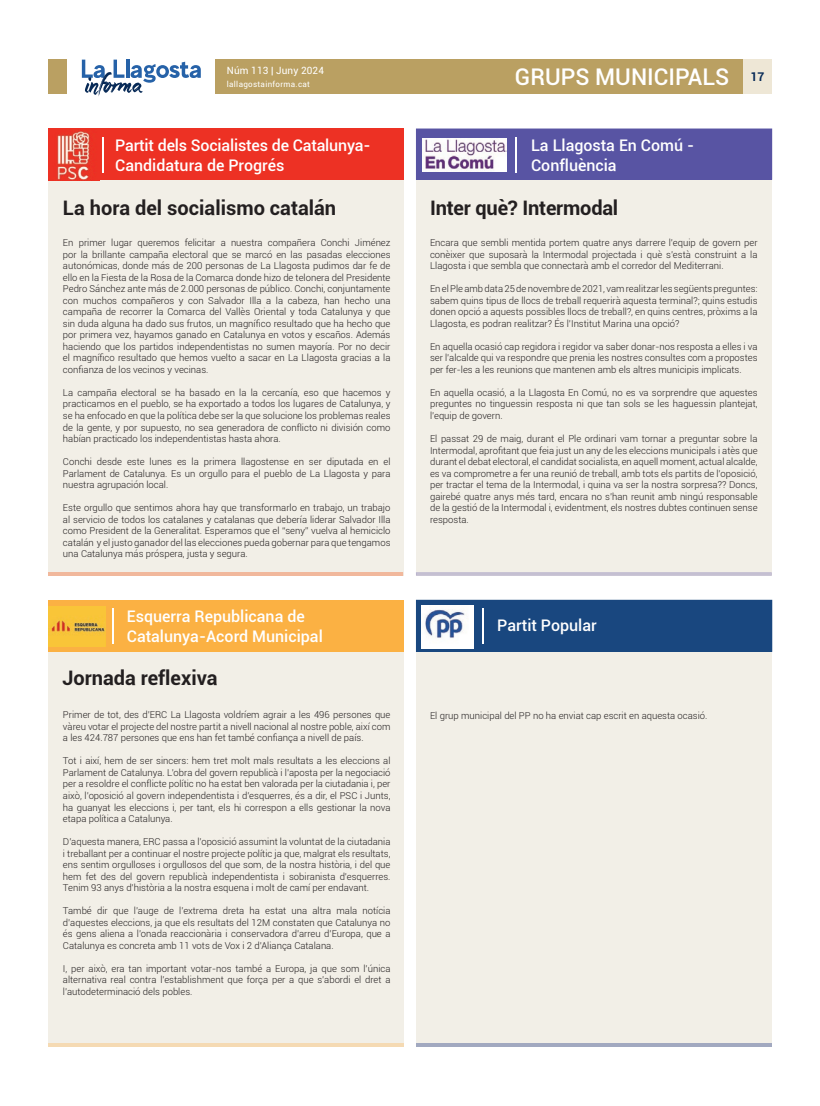
<style>
.page{position:relative;width:820px;height:1106px;background:#fff}
.page>*{position:absolute;margin:0;border:0;box-sizing:border-box;transform-origin:0 0}
.t1{font:500 23px "Roboto";color:#fff}
.t2{font:700 20px "Roboto";color:#231f20}
.t3{font:500 16px/20px "Roboto";color:#fff}
.t4{font:10px "Roboto";letter-spacing:.01em;color:#fff}
.t5{font:300 9.5px/11.5px "Roboto";color:#231f20;text-align:justify}
.t6{font:8px "Roboto";letter-spacing:.04em;color:#fff}
</style>
<div class="page">
<div style="left:416px;top:600px;width:356px;height:52px;background:#19477f"></div>
<div style="left:415px;top:129px;width:356px;height:446px;background:#f2efe7"></div>
<div style="left:416px;top:128px;width:355px;height:52px;background:#5854a3"></div>
<div style="left:48px;top:60px;width:19px;height:34px;background:#baa062"></div>
<div style="left:215px;top:60px;width:528px;height:34px;background:#baa062"></div>
<div style="left:743px;top:60px;width:28px;height:34px;background:#eee7d6"></div>
<svg style="left:82px;top:60px;width:119px;height:36px"></svg>
<div style="left:48px;top:129px;width:355px;height:446px;background:#f2efe7"></div>
<div style="left:48px;top:600px;width:355px;height:446px;background:#f2efe7"></div>
<div style="left:415px;top:652px;width:356px;height:394px;background:#f2efe7"></div>
<div style="left:48px;top:129px;width:355px;height:51px;background:#ed3124"></div>
<hr style="left:48px;top:572px;width:355px;height:3px;background:#f1b89c">
<hr style="left:415px;top:1043px;width:356px;height:3px;background:#a2a9c0">
<img style="left:57px;top:131px;width:33px;height:49px">
<img style="left:422px;top:138px;width:84px;height:33px">
<img style="left:421px;top:605px;width:52px;height:43px">
<hr style="left:103px;top:137px;width:1px;height:35px;background:#fff">
<hr style="left:515px;top:138px;width:1px;height:35px;background:#fff">
<hr style="left:482px;top:608px;width:1px;height:35px;background:#fff">
<div style="left:49px;top:600px;width:355px;height:51px;background:#fbb143"></div>
<div style="left:48px;top:600px;width:57px;height:51px;background:#fbb143"></div>
<img style="left:48px;top:606px;width:57px;height:40px">
<hr style="left:112px;top:608px;width:1px;height:36px;background:#fff">
<hr style="left:48px;top:1043px;width:355px;height:3px;background:#f5dab3">
<svg style="left:416px;top:572px;width:355px;height:3px"></svg>
<p class="t4" style="left:227px;top:63px;width:98px">Núm 113 | Juny 2024</p>
<p class="t6" style="left:227px;top:78px;width:84px">lallagostainforma.cat</p>
<p class="t1" style="left:514px;top:61px;width:251px">GRUPS MUNICIPALS <sup>17</sup></p>
<p class="t3" style="left:115px;top:134px;width:257px">Partit dels Socialistes de Catalunya-<br>Candidatura de Progrés</p>
<p class="t3" style="left:531px;top:135px;width:164px">La Llagosta En Comú -<br>Confluència</p>
<p class="t2" style="left:63px;top:194px;width:274px">La hora del socialismo catalán</p>
<p class="t5" style="left:63px;top:237px;width:329px">En primer lugar queremos felicitar a nuestra compañera Conchi Jiménez por la brillante campaña electoral que se marcó en las pasadas elecciones autonómicas, donde más de 200 personas de La Llagosta pudimos dar fe de ello en la Fiesta de la Rosa de la Comarca donde hizo de telonera del Presidente Pedro Sánchez ante más de 2.000 personas de público. Conchi, conjuntamente con muchos compañeros y con Salvador Illa a la cabeza, han hecho una campaña de recorrer la Comarca del Vallès Oriental y toda Catalunya y que sin duda alguna ha dado sus frutos, un magnífico resultado que ha hecho que por primera vez, hayamos ganado en Catalunya en votos y escaños. Además haciendo que los partidos independentistas no sumen mayoría. Por no decir el magnífico resultado que hemos vuelto a sacar en La Llagosta gracias a la confianza de los vecinos y vecinas.</p>
<p class="t5" style="left:63px;top:386px;width:329px">La campaña electoral se ha basado en la la cercanía, eso que hacemos y practicamos en el pueblo, se ha exportado a todos los lugares de Catalunya, y se ha enfocado en que la política debe ser la que solucione los problemas reales de la gente, y por supuesto, no sea generadora de conflicto ni división como habían practicado los independentistas hasta ahora.</p>
<p class="t5" style="left:63px;top:455px;width:329px">Conchi desde este lunes es la primera llagostense en ser diputada en el Parlament de Catalunya. Es un orgullo para el pueblo de La Llagosta y para nuestra agrupación local.</p>
<p class="t5" style="left:63px;top:501px;width:329px">Este orgullo que sentimos ahora hay que transformarlo en trabajo, un trabajo al servicio de todos los catalanes y catalanas que debería liderar Salvador Illa como President de la Generalitat. Esperamos que el “seny” vuelva al hemiciclo catalán y el justo ganador del las elecciones pueda gobernar para que tengamos una Catalunya más próspera, justa y segura.</p>
<p class="t3" style="left:127px;top:605px;width:197px">Esquerra Republicana de<br>Catalunya-Acord Municipal</p>
<p class="t2" style="left:62px;top:663px;width:156px">Jornada reflexiva</p>
<p class="t5" style="left:63px;top:709px;width:329px">Primer de tot, des d’ERC La Llagosta voldríem agrair a les 496 persones que vàreu votar el projecte del nostre partit a nivell nacional al nostre poble, així com a les 424.787 persones que ens han fet també confiança a nivell de país.</p>
<p class="t5" style="left:63px;top:755px;width:329px">Tot i així, hem de ser sincers: hem tret molt mals resultats a les eleccions al Parlament de Catalunya. L’obra del govern republicà i l’aposta per la negociació per a resoldre el conflicte polític no ha estat ben valorada per la ciutadania i, per això, l’oposició al govern independentista i d’esquerres, és a dir, el PSC i Junts, ha guanyat les eleccions i, per tant, els hi correspon a ells gestionar la nova etapa política a Catalunya.</p>
<p class="t5" style="left:63px;top:835px;width:329px">D’aquesta manera, ERC passa a l’oposició assumint la voluntat de la ciutadania i treballant per a continuar el nostre projecte polític ja que, malgrat els resultats, ens sentim orgulloses i orgullosos del que som, de la nostra història, i del que hem fet des del govern republicà independentista i sobiranista d’esquerres.<br>Tenim 93 anys d’història a la nostra esquena i molt de camí per endavant.</p>
<p class="t5" style="left:63px;top:904px;width:329px">També dir que l’auge de l’extrema dreta ha estat una altra mala notícia d’aquestes eleccions, ja que els resultats del 12M constaten que Catalunya no és gens aliena a l’onada reaccionària i conservadora d’arreu d’Europa, que a Catalunya es concreta amb 11 vots de Vox i 2 d’Aliança Catalana.</p>
<p class="t5" style="left:63px;top:962px;width:329px">I, per això, era tan important votar-nos també a Europa, ja que som l’única alternativa real contra l’establishment que força per a que s’abordi el dret a l’autodeterminació dels pobles.</p>
<p class="t2" style="left:430px;top:194px;width:190px">Inter què? Intermodal</p>
<p class="t5" style="left:430px;top:237px;width:329px">Encara que sembli mentida portem quatre anys darrere l’equip de govern per conèixer que suposarà la Intermodal projectada i què s’està construint a la Llagosta i que sembla que connectarà amb el corredor del Mediterrani.</p>
<p class="t5" style="left:430px;top:283px;width:329px">En el Ple amb data 25 de novembre de 2021, vam realitzar les següents preguntes: sabem quins tipus de llocs de treball requerirà aquesta terminal?; quins estudis donen opció a aquests possibles llocs de treball?, en quins centres, pròxims a la Llagosta, es podran realitzar? És l’Institut Marina una opció?</p>
<p class="t5" style="left:430px;top:340px;width:329px">En aquella ocasió cap regidora i regidor va saber donar-nos resposta a elles i va ser l’alcalde qui va respondre que prenia les nostres consultes com a propostes per fer-les a les reunions que mantenen amb els altres municipis implicats.</p>
<p class="t5" style="left:430px;top:386px;width:329px">En aquella ocasió, a la Llagosta En Comú, no es va sorprendre que aquestes preguntes no tinguessin resposta ni que tan sols se les haguessin plantejat, l’equip de govern.</p>
<p class="t5" style="left:430px;top:432px;width:329px">El passat 29 de maig, durant el Ple ordinari vam tornar a preguntar sobre la Intermodal, aprofitant que feia just un any de les eleccions municipals i atès que durant el debat electoral, el candidat socialista, en aquell moment, actual alcalde, es va comprometre a fer una reunió de treball, amb tots els partits de l’oposició, per tractar el tema de la Intermodal, i quina va ser la nostra sorpresa?? Doncs, gairebé quatre anys més tard, encara no s’han reunit amb ningú responsable de la gestió de la Intermodal i, evidentment, els nostres dubtes continuen sense resposta.</p>
<p class="t3" style="left:497px;top:615px;width:101px">Partit Popular</p>
<p class="t5" style="left:430px;top:709px;width:279px">El grup municipal del PP no ha enviat cap escrit en aquesta ocasió.</p>
</div>
